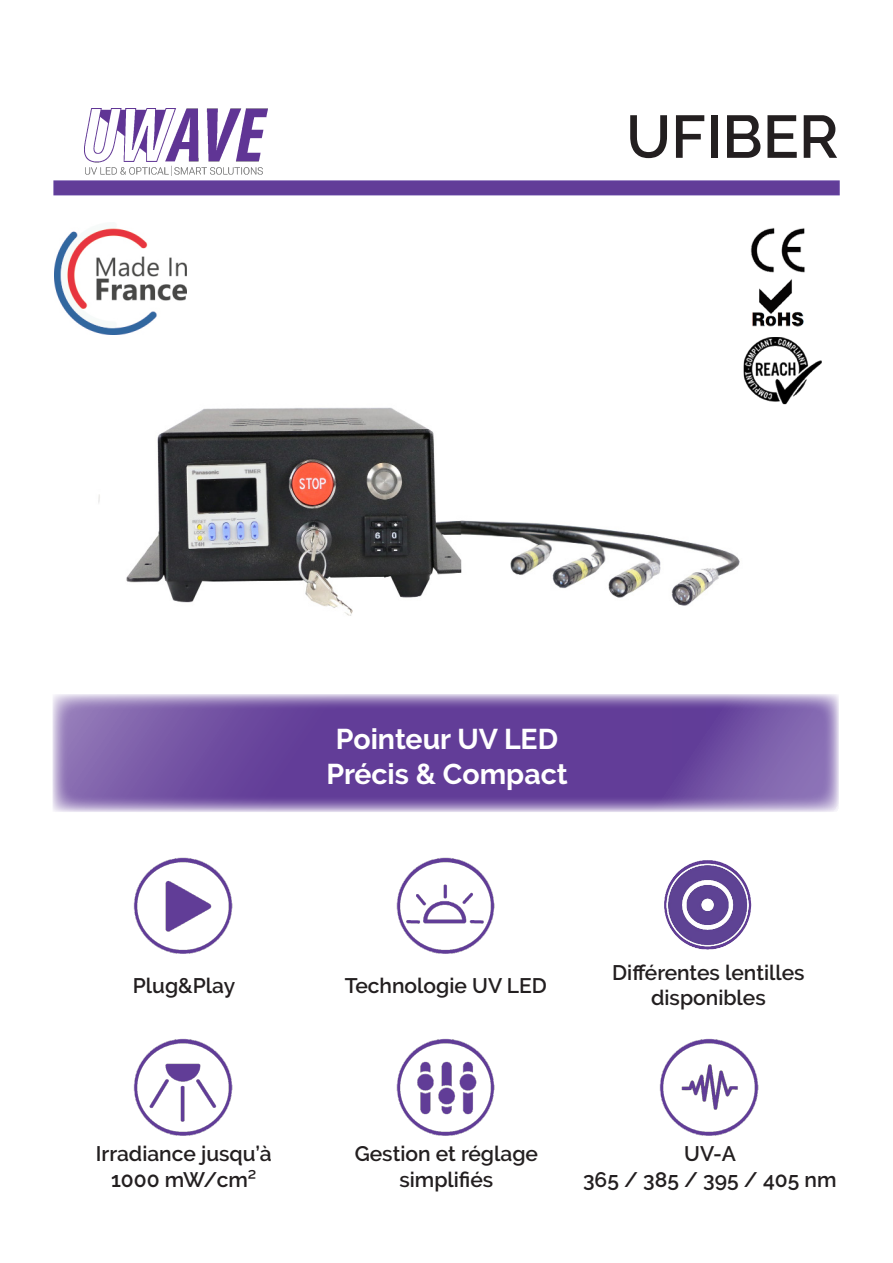
<style>
.page{position:relative;width:893px;height:1263px;background:#fff}
.page>*{position:absolute;margin:0;border:0;box-sizing:border-box;transform-origin:0 0}
.t1{font:600 60px "Raleway";color:#231f20}
.t2{font:700 28.5px "Raleway";color:#fff}
.t3{font:600 21px/25.2px "Raleway";color:#231f20;text-align:center}
</style>
<div class="page">
<img style="left:55px;top:697px;width:781px;height:112px">
<img style="left:84px;top:109px;width:183px;height:67px">
<div style="left:56px;top:183px;width:781px;height:9px;background:#623d98"></div>
<div style="left:53px;top:180px;width:787px;height:15px;border:2px solid #613f9d"></div>
<img style="left:133px;top:1038px;width:100px;height:98px">
<img style="left:396px;top:1038px;width:99px;height:98px">
<img style="left:659px;top:1038px;width:100px;height:98px">
<img style="left:133px;top:857px;width:100px;height:97px">
<img style="left:396px;top:857px;width:99px;height:97px">
<img style="left:664px;top:860px;width:88px;height:90px">
<img style="left:98px;top:294px;width:642px;height:322px">
<img style="left:54px;top:228px;width:132px;height:106px">
<img style="left:704px;top:227px;width:118px;height:182px">
<p class="t1" style="left:626px;top:102px;width:214px">UFIBER</p>
<p class="t2" style="left:336px;top:723px;width:224px">Pointeur UV LED</p>
<p class="t2" style="left:326px;top:757px;width:243px">Précis &amp; Compact</p>
<p class="t3" style="left:133px;top:973px;width:104px">Plug&amp;Play</p>
<p class="t3" style="left:345px;top:973px;width:203px">Technologie UV LED</p>
<p class="t3" style="left:612px;top:960px;width:194px">Différentes lentilles</p>
<p class="t3" style="left:651px;top:985px;width:116px">disponibles</p>
<p class="t3" style="left:96px;top:1141px;width:177px">Irradiance jusqu’à<br>1000 mW/cm²</p>
<p class="t3" style="left:355px;top:1141px;width:185px">Gestion et réglage</p>
<p class="t3" style="left:399px;top:1167px;width:95px">simplifiés</p>
<p class="t3" style="left:583px;top:1141px;width:255px">UV-A<br>365 / 385 / 395 / 405 nm</p>
</div>
